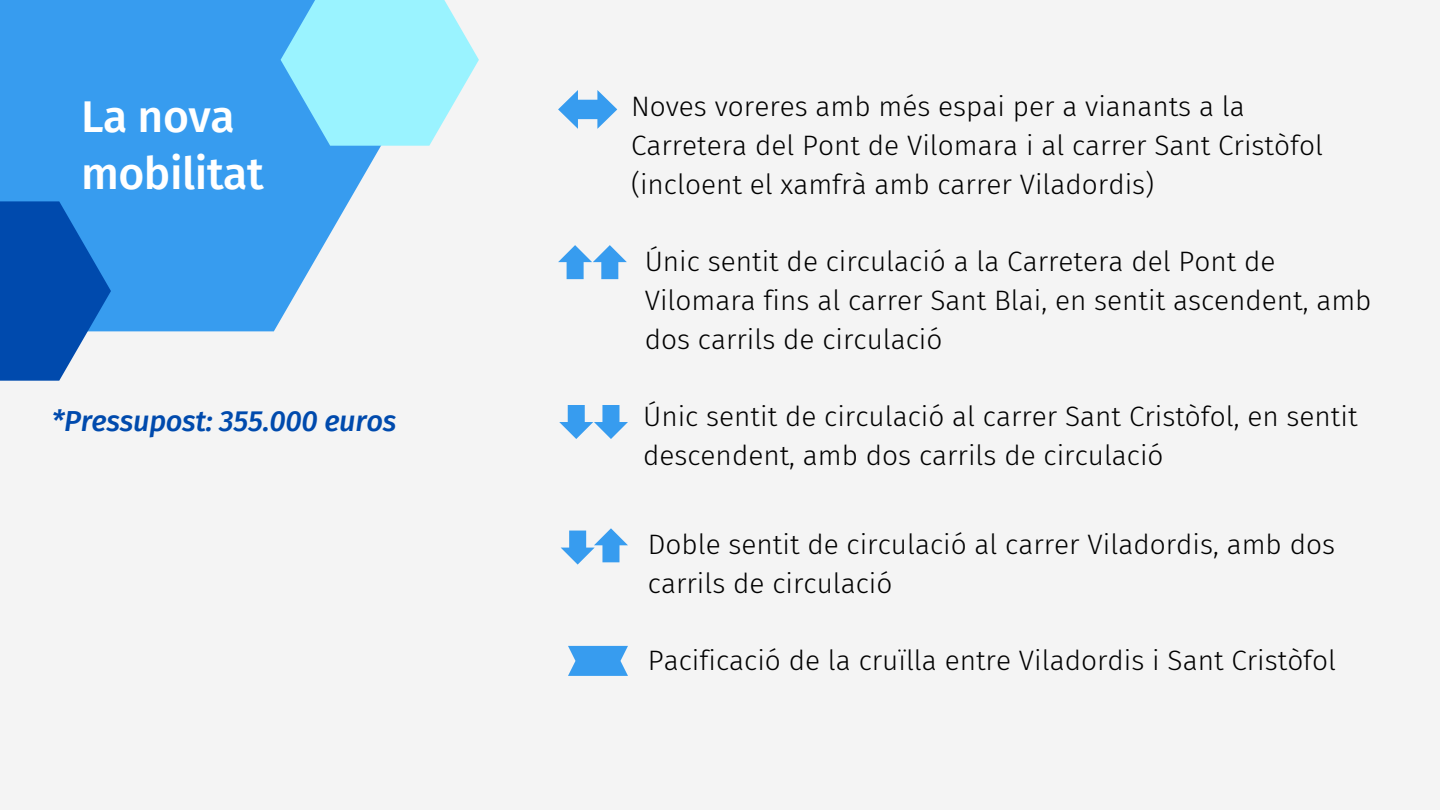
<style>
.page{position:relative;width:1440px;height:810px;background:#f4f4f4}
.page>*{position:absolute;margin:0;border:0;box-sizing:border-box;transform-origin:0 0}
.t1{font:500 44.5px/57.4px "Fira Sans";letter-spacing:-.01em;color:#fff}
.t2{font:italic 500 29px "Fira Sans";letter-spacing:-.01em;color:#004aad}
.t3{font:300 28px/39px "Fira Sans";color:#000}
</style>
<div class="page">
<svg style="left:558px;top:90px;width:59px;height:39px"></svg>
<svg style="left:568px;top:646px;width:60px;height:30px;background:#4fa7ef"></svg>
<svg style="left:0;top:0;width:381px;height:331px;background:#4ba5ef"></svg>
<svg style="left:558px;top:245px;width:69px;height:34px"></svg>
<svg style="left:559px;top:405px;width:69px;height:34px"></svg>
<svg style="left:561px;top:528px;width:67px;height:37px"></svg>
<svg style="left:281px;top:0;width:198px;height:146px;background:#99e9fc"></svg>
<svg style="left:0;top:201px;width:111px;height:180px;background:#1e65bd"></svg>
<p class="t1" style="left:81px;top:88px;width:184px">La nova mobilitat</p>
<p class="t2" style="left:52px;top:404px;width:346px">*Pressupost: 355.000 euros</p>
<p class="t3" style="left:631px;top:87px;width:694px">Noves voreres amb més espai per a vianants a la<br>Carretera del Pont de Vilomara i al carrer Sant Cristòfol (incloent el xamfrà amb carrer Viladordis)</p>
<p class="t3" style="left:645px;top:242px;width:728px">Únic sentit de circulació a la Carretera del Pont de<br>Vilomara fins al carrer Sant Blai, en sentit ascendent, amb dos carrils de circulació</p>
<p class="t3" style="left:643px;top:397px;width:716px">Únic sentit de circulació al carrer Sant Cristòfol, en sentit descendent, amb dos carrils de circulació</p>
<p class="t3" style="left:648px;top:525px;width:689px">Doble sentit de circulació al carrer Viladordis, amb dos carrils de circulació</p>
<p class="t3" style="left:648px;top:641px;width:690px">Pacificació de la cruïlla entre Viladordis i Sant Cristòfol</p>
</div>
